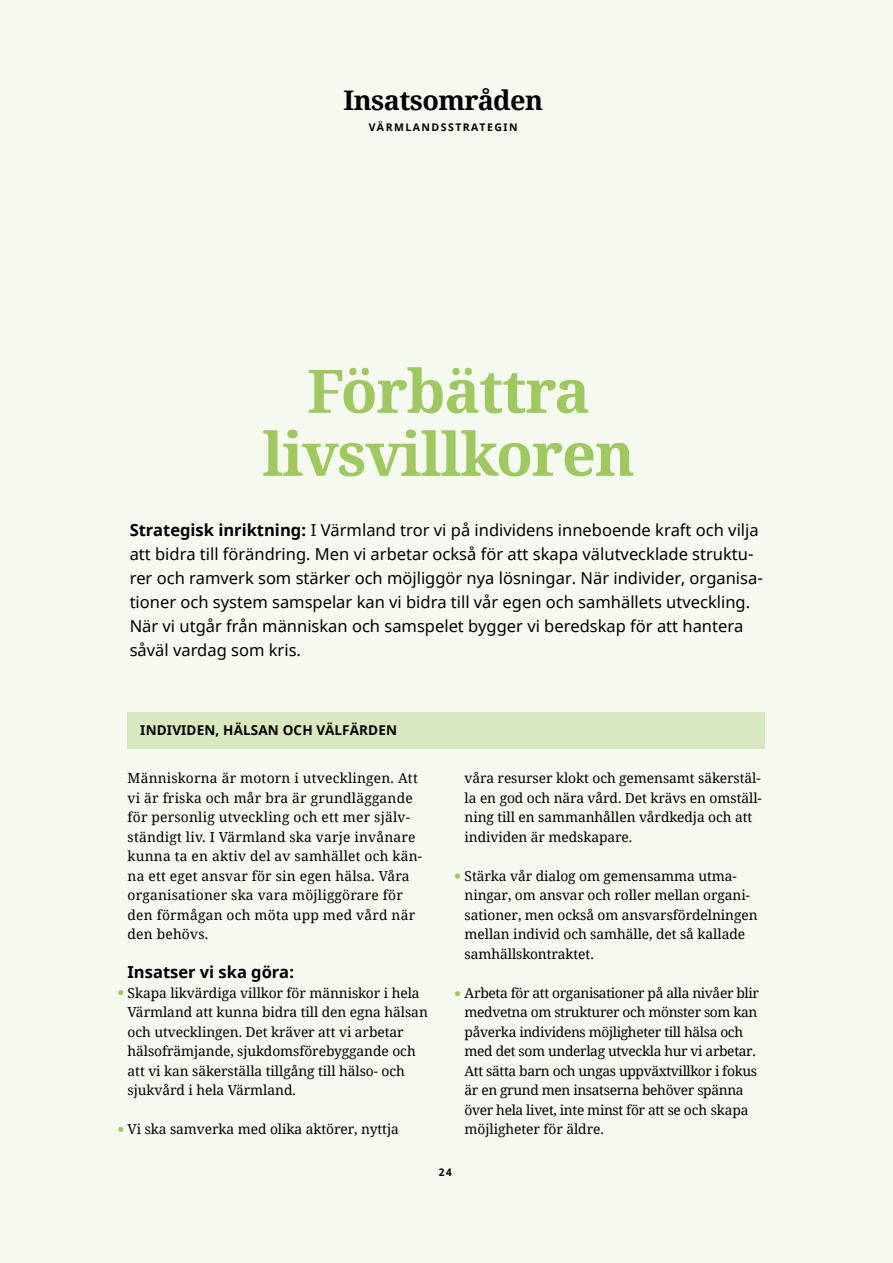
<style>
.page{position:relative;width:893px;height:1263px;background:#f5f9ef}
.page>*{position:absolute;margin:0;border:0;box-sizing:border-box;transform-origin:0 0}
.t1{font:700 60px/63px "Noto Serif";letter-spacing:-.02em;color:#9fc860;text-align:center}
.t2{font:700 27px "Noto Serif";letter-spacing:-.02em;color:#000}
.Ingress{font:16.5px/24px "Noto Sans";color:#000}
.Ingress-2{font:700 16.5px "Noto Sans";color:#000}
.t3{font:13.8px/19.5px "Noto Serif";letter-spacing:-.005em;color:#000}
.t4{font:13.8px/19.5px "Noto Serif";letter-spacing:.015em;color:#000}
.t5{font:13.8px/19.5px "Noto Serif";letter-spacing:-.025em;color:#000}
.t6{font:700 13.5px "Noto Sans";letter-spacing:.01em;color:#000}
.t7{font:700 10.5px "Noto Sans";letter-spacing:.14em;color:#000}
.s1{font-weight:700}
</style>
<div class="page">
<div style="left:128px;top:712px;width:637px;height:36px;background:#d8e9c0"></div>
<svg style="left:455px;top:991px;width:5px;height:5px"></svg>
<svg style="left:118px;top:990px;width:5px;height:5px"></svg>
<svg style="left:455px;top:874px;width:5px;height:5px"></svg>
<svg style="left:118px;top:1127px;width:5px;height:5px"></svg>
<p class="t2" style="left:343px;top:81px;width:201px">Insatsområden</p>
<p class="t7" style="left:369px;top:119px;width:150px">VÄRMLANDSSTRATEGIN</p>
<p class="t1" style="left:262px;top:358px;width:374px">Förbättra livsvillkoren</p>
<p class="Ingress" style="left:130px;top:519px;width:635px"><span class="s1">Strategisk inriktning:</span> I Värmland tror vi på individens inneboende kraft och vilja att bidra till förändring. Men vi arbetar också för att skapa välutvecklade struktu&shy;rer och ramverk som stärker och möjliggör nya lösningar. När individer, organisa&shy;tioner och system samspelar kan vi bidra till vår egen och samhällets utveckling.<br>När vi utgår från människan och samspelet bygger vi beredskap för att hantera såväl vardag som kris.</p>
<p class="t6" style="left:140px;top:721px;width:258px">INDIVIDEN, HÄLSAN OCH VÄLFÄRDEN</p>
<p class="t4" style="left:128px;top:768px;width:296px">Människorna är motorn i utvecklingen. Att vi är friska och mår bra är grundläggande för personlig utveckling och ett mer själv&shy;ständigt liv. I Värmland ska varje invånare kunna ta en aktiv del av samhället och kän&shy;na ett eget ansvar för sin egen hälsa. Våra organisationer ska vara möjliggörare för den förmågan och möta upp med vård när den behövs.</p>
<p class="Ingress-2" style="left:128px;top:961px;width:169px">Insatser vi ska göra:</p>
<p class="t3" style="left:128px;top:983px;width:302px">Skapa likvärdiga villkor för människor i hela Värmland att kunna bidra till den egna hälsan och utvecklingen. Det kräver att vi arbetar hälsofrämjande, sjukdomsförebyggande och att vi kan säkerställa tillgång till hälso- och sjukvård i hela Värmland.</p>
<p class="t3" style="left:128px;top:1119px;width:273px">Vi ska samverka med olika aktörer, nyttja</p>
<p class="t7" style="left:439px;top:1165px;width:15px">24</p>
<p class="t3" style="left:465px;top:768px;width:299px">våra resurser klokt och gemensamt säkerstäl&shy;la en god och nära vård. Det krävs en omställ&shy;ning till en sammanhållen vårdkedja och att individen är medskapare.</p>
<p class="t3" style="left:465px;top:866px;width:295px">Stärka vår dialog om gemensamma utma&shy;ningar, om ansvar och roller mellan organi&shy;sationer, men också om ansvarsfördelningen mellan individ och samhälle, det så kallade samhällskontraktet.</p>
<p class="t5" style="left:465px;top:983px;width:296px">Arbeta för att organisationer på alla nivåer blir medvetna om strukturer och mönster som kan påverka individens möjligheter till hälsa och med det som underlag utveckla hur vi arbetar.<br>Att sätta barn och ungas uppväxtvillkor i fokus är en grund men insatserna behöver spänna över hela livet, inte minst för att se och skapa möjligheter för äldre.</p>
</div>
